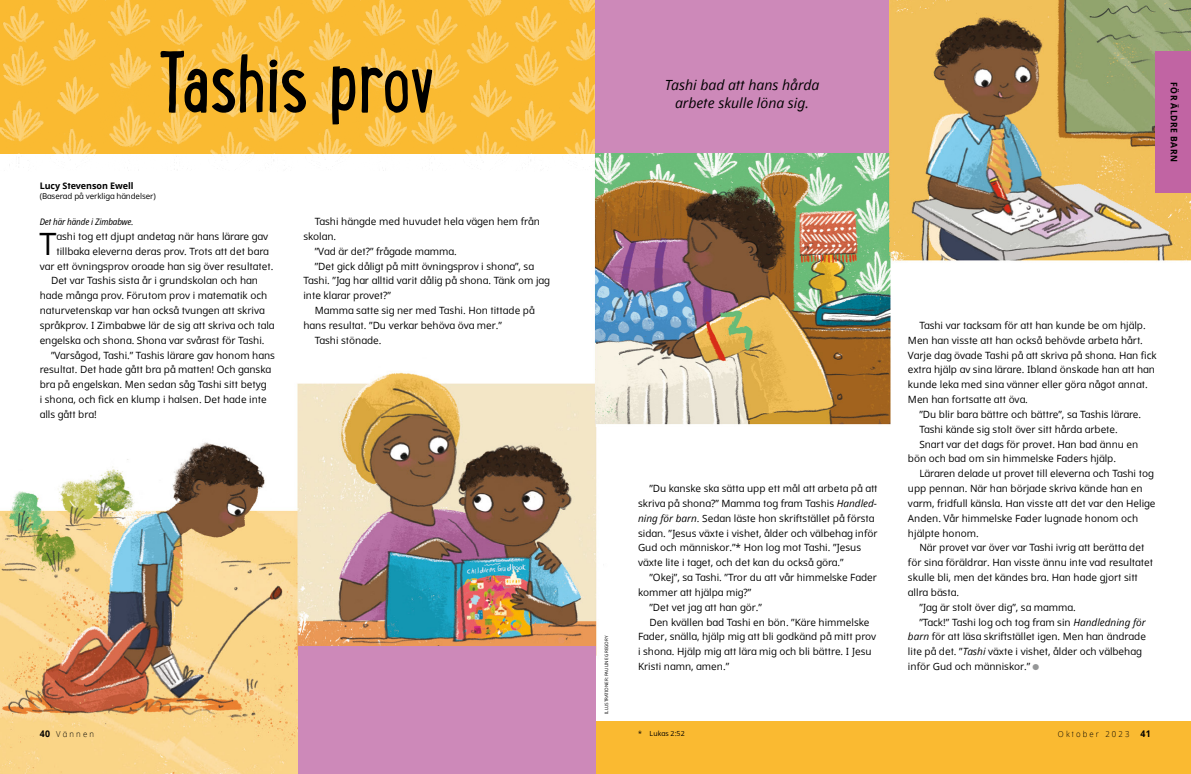
<style>
.page{position:relative;width:1191px;height:774px;background:#fff}
.page>*{position:absolute;margin:0;border:0;box-sizing:border-box;transform-origin:0 0}
.h1_next_Lunchbox{font:90px "Lunch Box";letter-spacing:-.03em;color:#000}
.p1_first{font:30.8px "Dots Solidlds Lat";color:#000}
.t1{font:italic 14px/18px "Dots Solidlds Lat";color:#000;text-align:center}
.p1{font:10px/14.8px "Dots Solidlds Lat";color:#000}
.p1_first-2{font:10px "Dots Solidlds Lat";color:#000}
.p1_bio{font:italic 9px "Dots Solid Condlds Lat";letter-spacing:-.01em;color:#000}
.p1_author-name{font:700 9px "Dots Solidlds Lat";letter-spacing:-.005em;color:#000}
.p1_series-title__For_Older_Kids{font:700 9px "Dots Solidlds Lat";letter-spacing:.06em;color:#000;scale:.95 1}
.t2{font:300 8.2px "Dots Solidlds Lat";letter-spacing:.28em;color:#000;scale:.95 1}
.p1_author-role{font:8px "Dots Solidlds Lat";letter-spacing:-.005em;color:#000}
.t3{font:7px "Dots Solidlds Lat";letter-spacing:.01em;color:#000}
.t4{font:4.5px "Dots Solidlds Lat";color:#000}
.s1{font-style:italic}
.s2{font-family:"Ding P Ilds Dpi";font-size:8.5px;color:#969798}
.s3{font-weight:700;font-size:9.2px}
</style>
<div class="page">
<img style="left:0;top:0;width:1191px;height:774px">
<img style="left:0;top:0;width:224px;height:171px">
<img style="left:224px;top:0;width:257px;height:171px">
<img style="left:481px;top:0;width:114px;height:171px">
<div style="left:595px;top:0;width:293px;height:153px;background:#cd89b9"></div>
<div style="left:1155px;top:51px;width:36px;height:142px;background:#c164a3"></div>
<div style="left:595px;top:721px;width:596px;height:53px;background:#faba31"></div>
<img style="left:595px;top:153px;width:298px;height:274px">
<div style="left:298px;top:646px;width:297px;height:128px;background:#cd89b9"></div>
<p class="h1_next_Lunchbox" style="left:157px;top:20px;width:281px">Tashis prov</p>
<p class="p1_author-name" style="left:40px;top:178px;width:95px">Lucy Stevenson Ewell</p>
<p class="p1_author-role" style="left:40px;top:190px;width:118px">(Baserad på verkliga händelser)</p>
<p class="p1_bio" style="left:40px;top:215px;width:95px">Det här hände i Zimbabwe.</p>
<p class="p1_first" style="left:39px;top:221px;width:19px">T</p>
<p class="p1_first-2" style="left:56px;top:229px;width:213px">ashi tog ett djupt andetag när hans lärare gav</p>
<p class="p1_first-2" style="left:56px;top:244px;width:214px">tillbaka eleverna deras prov. Trots att det bara</p>
<p class="p1_first-2" style="left:40px;top:259px;width:235px">var ett övningsprov oroade han sig över resultatet.</p>
<p class="p1" style="left:40px;top:273px;width:236px;text-indent:11px">Det var Tashis sista år i grundskolan och han hade många prov. Förutom prov i matematik och naturvetenskap var han också tvungen att skriva språkprov. I Zimbabwe lär de sig att skriva och tala engelska och shona. Shona var svårast för Tashi.</p>
<p class="p1" style="left:40px;top:348px;width:237px;text-indent:11px">”Varsågod, Tashi.” Tashis lärare gav honom hans resultat. Det hade gått bra på matten! Och ganska bra på engelskan. Men sedan såg Tashi sitt betyg<br>i shona, och fick en klump i halsen. Det hade inte alls gått bra!</p>
<p class="p1" style="left:303px;top:214px;width:238px;text-indent:11px">Tashi hängde med huvudet hela vägen hem från skolan.</p>
<p class="p1" style="left:315px;top:244px;width:143px">”Vad är det?” frågade mamma.</p>
<p class="p1" style="left:303px;top:259px;width:248px;text-indent:11px">”Det gick dåligt på mitt övningsprov i shona”, sa<br>Tashi. ”Jag har alltid varit dålig på shona. Tänk om jag inte klarar provet?”</p>
<p class="p1" style="left:303px;top:303px;width:233px;text-indent:11px">Mamma satte sig ner med Tashi. Hon tittade på hans resultat. ”Du verkar behöva öva mer.”</p>
<p class="p1" style="left:315px;top:333px;width:68px">Tashi stönade.</p>
<p class="t1" style="left:665px;top:76px;width:156px">Tashi bad att hans hårda arbete skulle löna sig.</p>
<p class="p1_series-title__For_Older_Kids" style="left:1181px;top:82px;width:86px;rotate:90deg">FÖR ÄLDRE BARN</p>
<p class="t4" style="left:603px;top:714px;width:80px;rotate:-90deg">ILLUSTRATIONER: PAULINE GREGORY</p>
<p class="p1" style="left:638px;top:481px;width:241px;text-indent:11px">”Du kanske ska sätta upp ett mål att arbeta på att skriva på shona?” Mamma tog fram Tashis <span class="s1">Handled&shy;ning för barn</span>. Sedan läste hon skriftstället på första sidan. ”Jesus växte i vishet, ålder och välbehag inför Gud och människor.”* Hon log mot Tashi. ”Jesus växte lite i taget, och det kan du också göra.”</p>
<p class="p1" style="left:638px;top:570px;width:240px;text-indent:11px">”Okej”, sa Tashi. ”Tror du att vår himmelske Fader kommer att hjälpa mig?”</p>
<p class="p1" style="left:649px;top:600px;width:114px">”Det vet jag att han gör.”</p>
<p class="p1" style="left:638px;top:615px;width:240px;text-indent:11px">Den kvällen bad Tashi en bön. ”Käre himmelske Fader, snälla, hjälp mig att bli godkänd på mitt prov i shona. Hjälp mig att lära mig och bli bättre. I Jesu Kristi namn, amen.”</p>
<p class="p1" style="left:908px;top:318px;width:250px;text-indent:11px">Tashi var tacksam för att han kunde be om hjälp.<br>Men han visste att han också behövde arbeta hårt.<br>Varje dag övade Tashi på att skriva på shona. Han fick extra hjälp av sina lärare. Ibland önskade han att han kunde leka med sina vänner eller göra något annat.<br>Men han fortsatte att öva.</p>
<p class="p1" style="left:919px;top:407px;width:223px">”Du blir bara bättre och bättre”, sa Tashis lärare.</p>
<p class="p1" style="left:919px;top:422px;width:200px">Tashi kände sig stolt över sitt hårda arbete.</p>
<p class="p1" style="left:908px;top:437px;width:232px;text-indent:11px">Snart var det dags för provet. Han bad ännu en bön och bad om sin himmelske Faders hjälp.</p>
<p class="p1" style="left:908px;top:466px;width:249px;text-indent:11px">Läraren delade ut provet till eleverna och Tashi tog upp pennan. När han började skriva kände han en varm, fridfull känsla. Han visste att det var den Helige Anden. Vår himmelske Fader lugnade honom och hjälpte honom.</p>
<p class="p1" style="left:908px;top:540px;width:246px;text-indent:11px">När provet var över var Tashi ivrig att berätta det för sina föräldrar. Han visste ännu inte vad resultatet skulle bli, men det kändes bra. Han hade gjort sitt allra bästa.</p>
<p class="p1" style="left:919px;top:600px;width:158px">”Jag är stolt över dig”, sa mamma.</p>
<p class="p1" style="left:908px;top:615px;width:239px;text-indent:11px">”Tack!” Tashi log och tog fram sin <span class="s1">Handledning för barn</span> för att läsa skriftstället igen. Men han ändrade lite på det. ”<span class="s1">Tashi</span> växte i vishet, ålder och välbehag inför Gud och människor.” <span class="s2">●</span></p>
<p class="t2" style="left:40px;top:728px;width:59px"><span class="s3">40</span> Vännen</p>
<p class="t2" style="left:1058px;top:728px;width:99px">Oktober 2023 <span class="s3">41</span></p>
<p class="t3" style="left:638px;top:729px;width:48px">* Lukas 2:52</p>
</div>
